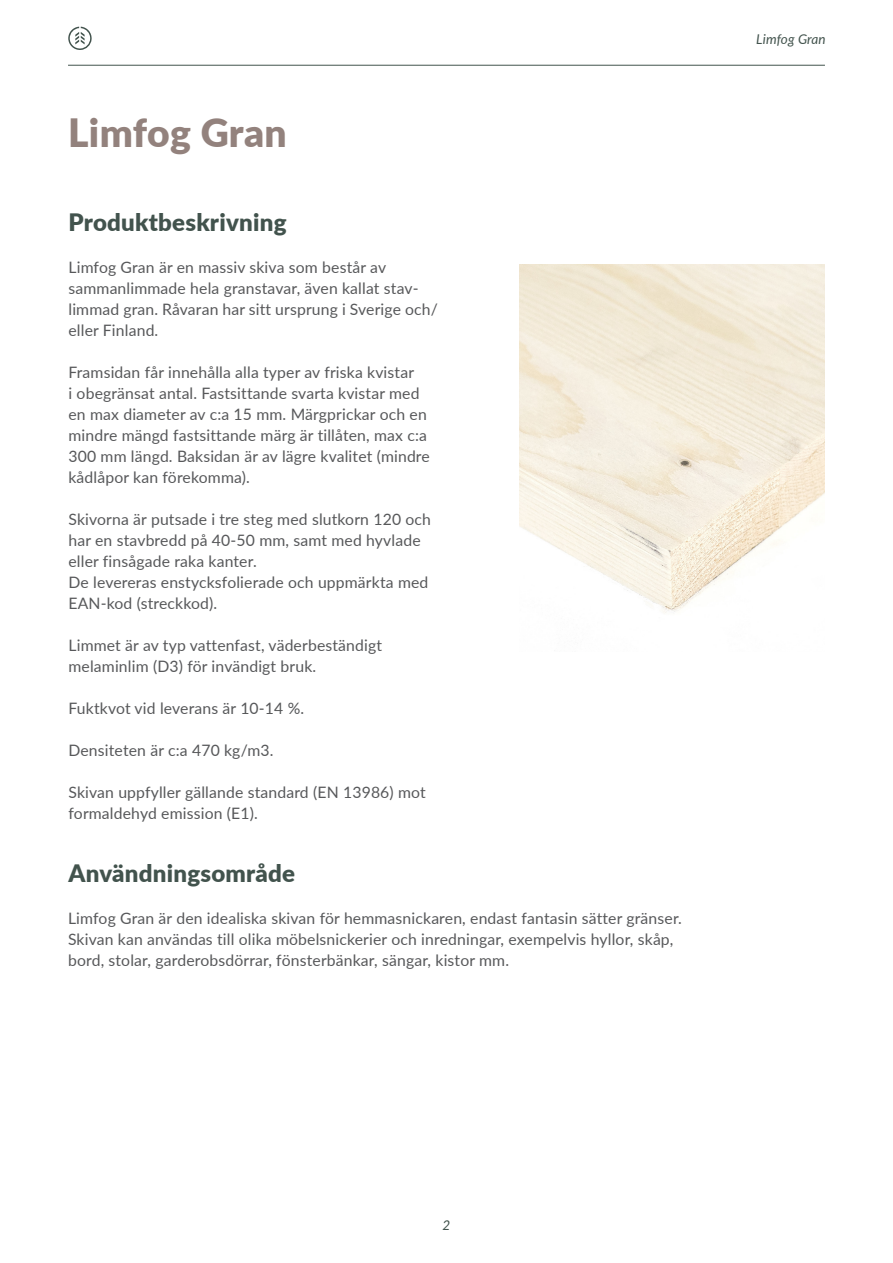
<style>
.page{position:relative;width:893px;height:1263px;background:#fff}
.page>*{position:absolute;margin:0;border:0;box-sizing:border-box;transform-origin:0 0}
.RUBRIK_PRODUKT{font:900 39px "Lato";letter-spacing:.005em;color:#93827d}
.RUBRIKER{font:900 24px "Lato";letter-spacing:.01em;color:#42534d}
.BRÖDTEXT{font:15.75px/21px "Lato";letter-spacing:.01em;color:#57585a}
.SIDHUVUD_PRODUKTNAMN{font:italic 13.5px "Lato";letter-spacing:.005em;color:#42534d}
</style>
<div class="page">
<img style="left:519px;top:265px;width:306px;height:348px">
<svg style="left:68px;top:27px;width:24px;height:23px"></svg>
<hr style="left:68px;top:65px;width:757px;height:1px;background:#42534d">
<p class="RUBRIK_PRODUKT" style="left:68px;top:103px;width:220px">Limfog Gran</p>
<p class="RUBRIKER" style="left:68px;top:204px;width:220px">Produktbeskrivning</p>
<p class="BRÖDTEXT" style="left:68px;top:256px;width:319px">Limfog Gran är en massiv skiva som består av</p>
<p class="BRÖDTEXT" style="left:68px;top:277px;width:371px">sammanlimmade hela granstavar, även kallat stav&shy;limmad gran. Råvaran har sitt ursprung i Sverige och/ eller Finland.</p>
<p class="BRÖDTEXT" style="left:68px;top:361px;width:363px">Framsidan får innehålla alla typer av friska kvistar<br>i obegränsat antal. Fastsittande svarta kvistar med en max diameter av c:a 15 mm. Märgprickar och en mindre mängd fastsittande märg är tillåten, max c:a 300 mm längd. Baksidan är av lägre kvalitet (mindre kådlåpor kan förekomma).</p>
<p class="BRÖDTEXT" style="left:68px;top:508px;width:364px">Skivorna är putsade i tre steg med slutkorn 120 och har en stavbredd på 40-50 mm, samt med hyvlade eller finsågade raka kanter.</p>
<p class="BRÖDTEXT" style="left:68px;top:571px;width:361px">De levereras enstycksfolierade och uppmärkta med<br>EAN-kod (streckkod).</p>
<p class="BRÖDTEXT" style="left:68px;top:634px;width:315px">Limmet är av typ vattenfast, väderbeständigt</p>
<p class="BRÖDTEXT" style="left:68px;top:655px;width:249px">melaminlim (D3) för invändigt bruk.</p>
<p class="BRÖDTEXT" style="left:68px;top:697px;width:237px">Fuktkvot vid leverans är 10-14 %.</p>
<p class="BRÖDTEXT" style="left:68px;top:739px;width:207px">Densiteten är c:a 470 kg/m3.</p>
<p class="BRÖDTEXT" style="left:68px;top:781px;width:359px">Skivan uppfyller gällande standard (EN 13986) mot formaldehyd emission (E1).</p>
<p class="RUBRIKER" style="left:68px;top:855px;width:228px">Användningsområde</p>
<p class="BRÖDTEXT" style="left:68px;top:907px;width:615px">Limfog Gran är den idealiska skivan för hemmasnickaren, endast fantasin sätter gränser.<br>Skivan kan användas till olika möbelsnickerier och inredningar, exempelvis hyllor, skåp, bord, stolar, garderobsdörrar, fönsterbänkar, sängar, kistor mm.</p>
<p class="SIDHUVUD_PRODUKTNAMN" style="left:756px;top:29px;width:71px">Limfog Gran</p>
<p class="SIDHUVUD_PRODUKTNAMN" style="left:443px;top:1215px;width:9px">2</p>
</div>
